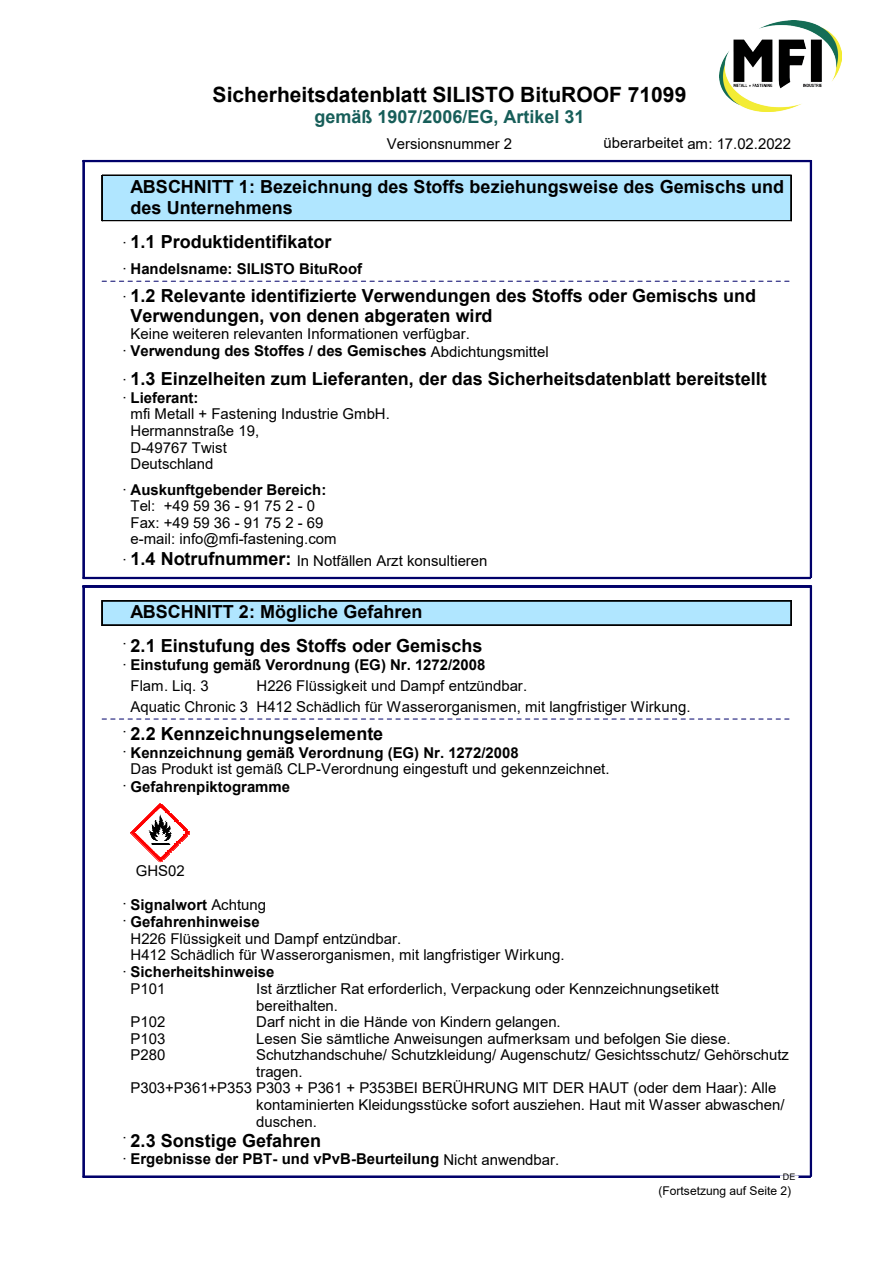
<style>
.page{position:relative;width:893px;height:1263px;background:#fff}
.page>*{position:absolute;margin:0;border:0;box-sizing:border-box;transform-origin:0 0}
.t1{font:700 21px "Arial";color:#000}
.t2{font:700 18px/20.7px "Arial";color:#000}
.t3{font:700 18px "Arial";color:#175e59}
.t4{font:15px/17.1px "Arial";color:#000}
.t5{font:700 15px/20.9px "Arial";color:#000}
.t6{font:15px/16.6px "Arial";color:#000}
.t7{font:700 15px "Arial";color:#000}
.t8{font:12px "Arial";letter-spacing:-.005em;color:#000}
.t9{font:9px "Arial";color:#000}
.s1{font-style:inherit}
.s2{font-weight:400;font-size:15px}
.s3{font-weight:400}
.s4{font-weight:700}
.s5{font-weight:700;font-size:18px}
</style>
<div class="page">
<div style="left:102px;top:175px;width:689px;height:46px;background:#b0e6ff"></div>
<hr style="left:102px;top:175px;width:689px;height:1px;background:#000">
<hr style="left:102px;top:220px;width:689px;height:1px;background:#000">
<hr style="left:102px;top:175px;width:1px;height:46px;background:#000">
<hr style="left:791px;top:175px;width:1px;height:46px;background:#000">
<svg style="left:102px;top:281px;width:688px;height:1px"></svg>
<hr style="left:83px;top:160px;width:727px;height:1px;background:#00006a">
<hr style="left:83px;top:161px;width:727px;height:1px;background:#00006a">
<hr style="left:83px;top:577px;width:727px;height:1px;background:#00006a">
<hr style="left:83px;top:578px;width:727px;height:1px;background:#00006a">
<hr style="left:810px;top:160px;width:1px;height:417px;background:#00006a">
<hr style="left:83px;top:160px;width:1px;height:417px;background:#00006a">
<hr style="left:84px;top:160px;width:1px;height:417px;background:#00006a">
<hr style="left:811px;top:160px;width:1px;height:417px;background:#00006a">
<div style="left:102px;top:601px;width:689px;height:24px;background:#b0e6ff"></div>
<hr style="left:102px;top:600px;width:689px;height:1px;background:#000">
<hr style="left:102px;top:625px;width:689px;height:1px;background:#000">
<svg style="left:102px;top:601px;width:1px;height:24px"></svg>
<svg style="left:791px;top:601px;width:1px;height:24px"></svg>
<svg style="left:102px;top:719px;width:688px;height:1px"></svg>
<svg style="left:146px;top:803px;width:29px;height:15px"></svg>
<img style="left:131px;top:818px;width:59px;height:17px">
<img style="left:132px;top:835px;width:56px;height:2px">
<img style="left:134px;top:836px;width:53px;height:2px">
<img style="left:135px;top:837px;width:50px;height:3px">
<img style="left:137px;top:839px;width:47px;height:2px">
<img style="left:138px;top:840px;width:44px;height:3px">
<img style="left:140px;top:842px;width:41px;height:2px">
<img style="left:141px;top:844px;width:38px;height:2px">
<img style="left:143px;top:845px;width:35px;height:2px">
<img style="left:144px;top:846px;width:32px;height:3px">
<svg style="left:146px;top:848px;width:29px;height:15px"></svg>
<hr style="left:83px;top:585px;width:727px;height:1px;background:#00006a">
<hr style="left:83px;top:586px;width:727px;height:1px;background:#00006a">
<hr style="left:83px;top:587px;width:727px;height:1px;background:#00006a">
<hr style="left:83px;top:1176px;width:727px;height:1px;background:#00006a">
<hr style="left:83px;top:1177px;width:727px;height:1px;background:#00006a">
<svg style="left:780px;top:1176px;width:18px;height:2px"></svg>
<hr style="left:810px;top:586px;width:1px;height:590px;background:#00006a">
<hr style="left:83px;top:586px;width:1px;height:590px;background:#00006a">
<hr style="left:84px;top:586px;width:1px;height:590px;background:#00006a">
<hr style="left:811px;top:586px;width:1px;height:590px;background:#00006a">
<img style="left:719px;top:20px;width:122px;height:91px">
<p class="t1" style="left:213px;top:80px;width:475px">Sicherheitsdatenblatt <span class="s1">SILISTO BituROOF 71099</span></p>
<p class="t3" style="left:314px;top:104px;width:272px">gemäß 1907/2006/EG, Artikel 31</p>
<p class="t4" style="left:387px;top:135px;width:127px">Versionsnummer 2</p>
<p class="t2" style="left:131px;top:177px;width:655px">ABSCHNITT 1: Bezeichnung des Stoffs beziehungsweise des Gemischs und des Unternehmens</p>
<p class="t2" style="left:122px;top:231px;width:211px"><span class="s2">·</span> 1.1 Produktidentifikator</p>
<p class="t7" style="left:122px;top:258px;width:241px"><span class="s3">·</span> <span class="s1">Handelsname:</span> SILISTO BituRoof</p>
<p class="t2" style="left:131px;top:286px;width:627px;line-height:20px;text-indent:-8px"><span class="s2">·</span> 1.2 Relevante identifizierte Verwendungen des Stoffs oder Gemischs und<br>Verwendungen, von denen abgeraten wird</p>
<p class="t4" style="left:122px;top:325px;width:428px;text-indent:8px">Keine weiteren relevanten Informationen verfügbar.<br>· <span class="s4">Verwendung des Stoffes / des Gemisches</span> Abdichtungsmittel</p>
<p class="t2" style="left:122px;top:368px;width:646px"><span class="s2">·</span> 1.3 Einzelheiten zum Lieferanten, der das Sicherheitsdatenblatt bereitstellt</p>
<p class="t6" style="left:131px;top:389px;width:261px;text-indent:-8px"><span class="s1">·</span> <span class="s4">Lieferant:<br></span>mfi Metall + Fastening Industrie GmbH<span class="s1">.<br></span>Hermannstraße 19,<br>D-49767 Twist<br>Deutschland</p>
<p class="t6" style="left:131px;top:481px;width:208px;text-indent:-8px"><span class="s1">·</span> <span class="s4">Auskunftgebender Bereich:<br></span><span class="s1">Tel:</span> +49 59 36 - 91 75 2 - 0<br><span class="s1">Fax:</span> +49 59 36 - 91 75 2 - 69 e-<span class="s1">mail:</span> info@mfi-fastening.com</p>
<p class="t4" style="left:122px;top:552px;width:367px">· <span class="s5">1.4 Notrufnummer:</span> In Notfällen Arzt konsultieren</p>
<p class="t2" style="left:122px;top:595px;width:362px;line-height:33.9px;text-indent:8px">ABSCHNITT 2: Mögliche Gefahren<br><sup>·</sup> 2.1 Einstufung des Stoffs oder Gemischs</p>
<p class="t5" style="left:131px;top:654px;width:356px;text-indent:-8px"><span class="s3">·</span> Einstufung gemäß Verordnung (EG) Nr. 1272/2008<br><span class="s3">Flam. Liq. 3</span></p>
<p class="t4" style="left:604px;top:135px;width:189px">überarbeitet am: 17.02.2022</p>
<p class="t4" style="left:131px;top:675px;width:561px;line-height:20.7px;text-indent:126px">H226 Flüssigkeit und Dampf entzündbar.<br>Aquatic Chronic 3 H412 Schädlich für Wasserorganismen, mit langfristiger Wirkung.</p>
<p class="t2" style="left:122px;top:723px;width:262px"><sup>·</sup> 2.2 Kennzeichnungselemente</p>
<p class="t5" style="left:122px;top:742px;width:398px"><span class="s3">·</span> Kennzeichnung gemäß Verordnung (EG) Nr. 1272/2008</p>
<p class="t4" style="left:131px;top:760px;width:480px">Das Produkt ist gemäß CLP-Verordnung eingestuft und gekennzeichnet.</p>
<p class="t5" style="left:122px;top:776px;width:169px"><span class="s3">·</span> Gefahrenpiktogramme</p>
<p class="t4" style="left:136px;top:862px;width:50px">GHS02</p>
<p class="t5" style="left:122px;top:894px;width:145px"><span class="s3">·</span> Signalwort <span class="s3">Achtung</span></p>
<p class="t5" style="left:122px;top:911px;width:139px"><span class="s3">·</span> Gefahrenhinweise</p>
<p class="t4" style="left:131px;top:930px;width:272px">H226 Flüssigkeit und Dampf entzündbar.</p>
<p class="t4" style="left:131px;top:946px;width:436px">H412 Schädlich für Wasserorganismen, mit langfristiger Wirkung.</p>
<p class="t5" style="left:122px;top:962px;width:154px"><span class="s3">·</span> Sicherheitshinweise</p>
<p class="t4" style="left:131px;top:980px;width:36px">P101</p>
<p class="t4" style="left:256px;top:980px;width:464px;line-height:16.5px">Ist ärztlicher Rat erforderlich, Verpackung oder Kennzeichnungsetikett bereithalten.</p>
<p class="t4" style="left:131px;top:1013px;width:36px">P102</p>
<p class="t4" style="left:256px;top:1013px;width:306px">Darf nicht in die Hände von Kindern gelangen.</p>
<p class="t4" style="left:131px;top:1030px;width:36px">P103</p>
<p class="t4" style="left:256px;top:1030px;width:476px">Lesen Sie sämtliche Anweisungen aufmerksam und befolgen Sie diese.</p>
<p class="t4" style="left:131px;top:1046px;width:36px">P280</p>
<p class="t4" style="left:256px;top:1046px;width:534px">Schutzhandschuhe/ Schutzkleidung/ Augenschutz/ Gesichtsschutz/ Gehörschutz</p>
<p class="t4" style="left:256px;top:1063px;width:48px">tragen.</p>
<p class="t4" style="left:131px;top:1079px;width:647px">P303+P361+P353 P303 + P361 + P353BEI BERÜHRUNG MIT DER HAUT (oder dem Haar): Alle</p>
<p class="t4" style="left:256px;top:1096px;width:530px">kontaminierten Kleidungsstücke sofort ausziehen. Haut mit Wasser abwaschen/</p>
<p class="t4" style="left:256px;top:1112px;width:62px">duschen.</p>
<p class="t2" style="left:122px;top:1130px;width:200px"><sup>·</sup> 2.3 Sonstige Gefahren</p>
<p class="t5" style="left:122px;top:1149px;width:438px"><span class="s3">·</span> Ergebnisse der PBT- und vPvB-Beurteilung <span class="s3">Nicht anwendbar.</span></p>
<p class="t9" style="left:783px;top:1171px;width:14px">DE</p>
<p class="t8" style="left:658px;top:1183px;width:134px">(Fortsetzung auf Seite 2)</p>
</div>
